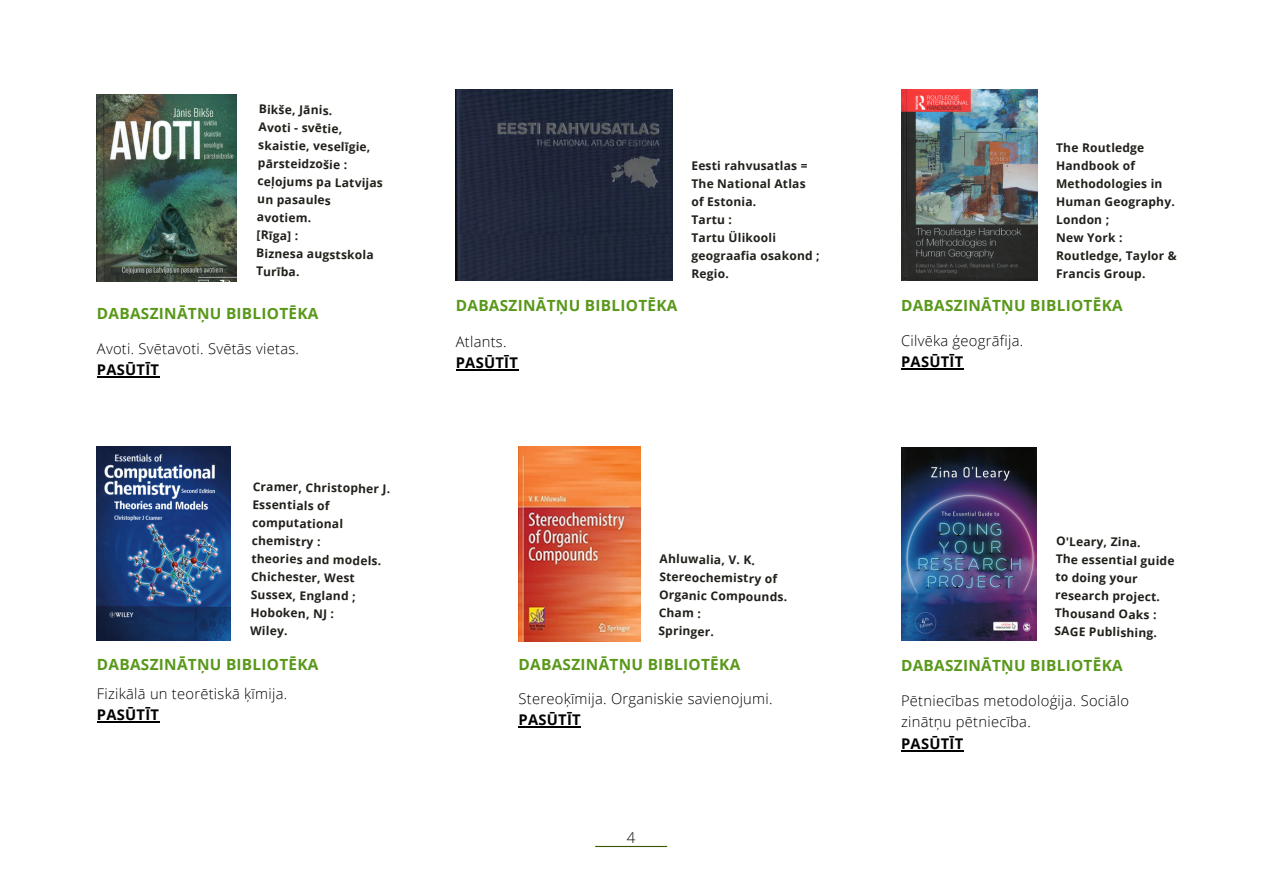
<style>
.page{position:relative;width:1263px;height:894px;background:#fff}
.page>*{position:absolute;margin:0;border:0;box-sizing:border-box;transform-origin:0 0}
.t1{font:700 15.45px "Open Sans";letter-spacing:.02em;color:#59981a}
.t2{font:300 15px "Open Sans";color:#000}
.t3{font:300 14.7px/21.3px "Open Sans";letter-spacing:.02em;color:#000}
.t4{font:700 14.7px "Open Sans";letter-spacing:.02em;color:#000}
.t5{font:700 12px/18px "Open Sans";letter-spacing:.02em;color:#22201b}
</style>
<div class="page">
<hr style="left:595px;top:845px;width:72px;height:1px;background:#3b5704">
<img style="left:456px;top:89px;width:217px;height:191px">
<img style="left:97px;top:94px;width:139px;height:187px">
<img style="left:97px;top:446px;width:134px;height:194px">
<img style="left:519px;top:446px;width:121px;height:195px">
<img style="left:901px;top:89px;width:136px;height:191px">
<img style="left:901px;top:447px;width:135px;height:193px">
<hr style="left:97px;top:376px;width:62px;height:1px;background:#000">
<hr style="left:456px;top:369px;width:62px;height:1px;background:#000">
<hr style="left:901px;top:368px;width:62px;height:1px;background:#000">
<hr style="left:97px;top:721px;width:62px;height:1px;background:#000">
<hr style="left:519px;top:726px;width:62px;height:1px;background:#000">
<hr style="left:901px;top:749px;width:62px;height:1px;background:#000">
<p class="t5" style="left:259px;top:100px;width:75px;rotate:1deg">Bikše, Jānis.</p>
<p class="t5" style="left:259px;top:118px;width:127px;rotate:1deg">Avoti - svētie, skaistie, veselīgie, pārsteidzošie : ceļojums pa Latvijas un pasaules avotiem.</p>
<p class="t5" style="left:257px;top:226px;width:43px;rotate:1deg">[Rīga] :</p>
<p class="t5" style="left:257px;top:244px;width:119px;rotate:1deg">Biznesa augstskola<br>Turība.</p>
<p class="t5" style="left:691px;top:156px;width:118px">Eesti rahvusatlas =</p>
<p class="t5" style="left:691px;top:174px;width:116px">The National Atlas of Estonia.</p>
<p class="t5" style="left:691px;top:210px;width:42px">Tartu :</p>
<p class="t5" style="left:691px;top:228px;width:130px">Tartu Ülikooli geograafia osakond ;<br>Regio.</p>
<p class="t5" style="left:1056px;top:138px;width:120px">The Routledge<br>Handbook of<br>Methodologies in<br>Human Geography.<br>London ;</p>
<p class="t5" style="left:1056px;top:228px;width:68px">New York :</p>
<p class="t5" style="left:1056px;top:246px;width:122px">Routledge, Taylor &amp;<br>Francis Group.</p>
<p class="t1" style="left:97px;top:302px;width:223px">DABASZINĀTŅU BIBLIOTĒKA</p>
<p class="t1" style="left:456px;top:294px;width:223px">DABASZINĀTŅU BIBLIOTĒKA</p>
<p class="t1" style="left:901px;top:294px;width:223px">DABASZINĀTŅU BIBLIOTĒKA</p>
<p class="t3" style="left:97px;top:337px;width:204px">Avoti. Svētavoti. Svētās vietas.</p>
<p class="t4" style="left:97px;top:359px;width:64px">PASŪTĪT</p>
<p class="t5" style="left:253px;top:477px;width:139px;rotate:1deg">Cramer, Christopher J.<br>Essentials of computational chemistry :</p>
<p class="t5" style="left:252px;top:549px;width:131px;rotate:1deg">theories and models.</p>
<p class="t5" style="left:251px;top:567px;width:106px;text-align:justify;rotate:1deg">Chichester, West Sussex, England ; Hoboken, NJ :</p>
<p class="t5" style="left:250px;top:621px;width:39px;rotate:1deg">Wiley.</p>
<p class="t3" style="left:456px;top:330px;width:52px">Atlants.</p>
<p class="t4" style="left:456px;top:352px;width:64px">PASŪTĪT</p>
<p class="t5" style="left:660px;top:549px;width:130px;rotate:1deg">Ahluwalia, V. K.<br>Stereochemistry of<br>Organic Compounds.</p>
<p class="t5" style="left:659px;top:603px;width:44px;rotate:1deg">Cham :</p>
<p class="t5" style="left:659px;top:621px;width:57px;rotate:1deg">Springer.</p>
<p class="t3" style="left:901px;top:329px;width:124px">Cilvēka ģeogrāfija.</p>
<p class="t4" style="left:901px;top:351px;width:64px">PASŪTĪT</p>
<p class="t5" style="left:1056px;top:531px;width:86px;rotate:1deg">O'Leary, Zina.</p>
<p class="t5" style="left:1056px;top:549px;width:120px;rotate:1deg">The essential guide to doing your research project.</p>
<p class="t5" style="left:1055px;top:603px;width:103px;rotate:1deg">Thousand Oaks :</p>
<p class="t5" style="left:1055px;top:621px;width:104px;rotate:1deg">SAGE Publishing.</p>
<p class="t1" style="left:97px;top:653px;width:223px">DABASZINĀTŅU BIBLIOTĒKA</p>
<p class="t1" style="left:519px;top:653px;width:223px">DABASZINĀTŅU BIBLIOTĒKA</p>
<p class="t1" style="left:901px;top:654px;width:223px">DABASZINĀTŅU BIBLIOTĒKA</p>
<p class="t3" style="left:97px;top:682px;width:192px">Fizikālā un teorētiskā ķīmija.</p>
<p class="t4" style="left:97px;top:704px;width:64px">PASŪTĪT</p>
<p class="t3" style="left:519px;top:687px;width:255px">Stereoķīmija. Organiskie savienojumi.</p>
<p class="t4" style="left:519px;top:709px;width:64px">PASŪTĪT</p>
<p class="t3" style="left:901px;top:689px;width:229px">Pētniecības metodoloģija. Sociālo zinātņu pētniecība.</p>
<p class="t4" style="left:901px;top:733px;width:64px">PASŪTĪT</p>
<p class="t2" style="left:627px;top:826px;width:10px">4</p>
</div>
